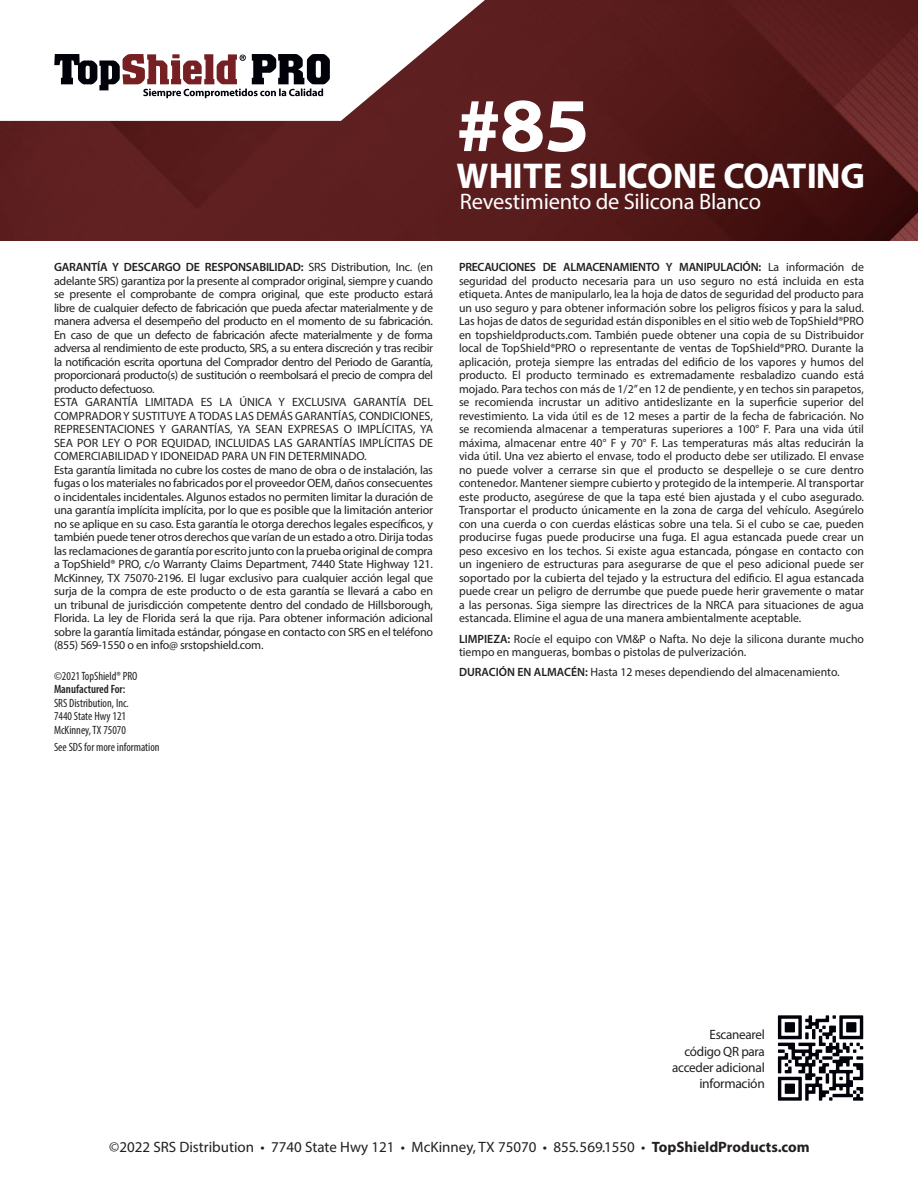
<style>
.page{position:relative;width:918px;height:1188px;background:#fff}
.page>*{position:absolute;margin:0;border:0;box-sizing:border-box;transform-origin:0 0}
.t1{font:700 semi-expanded 76.5px "Myriad Pro";color:#fff}
.t2{font:700 36px "Myriad Pro";letter-spacing:-.01em;color:#fff}
.t3{font:22.5px "Myriad Pro";letter-spacing:-.01em;color:#fff}
.t4{font:15px "Myriad Pro";color:#231f20}
.t5{font:13.5px/16.2px "Myriad Pro";letter-spacing:-.02em;color:#231f20;text-align:right}
.Heading_Smaller{font:12px/13.5px "Myriad Pro";color:#231f20;text-align:justify}
.Heading_Smaller-2{font:condensed 12px "Myriad Pro";color:#231f20}
.Heading_Smaller-3{font:600 condensed 12px "Myriad Pro";color:#231f20}
.s1{font-weight:600}
.s2{font-weight:700}
</style>
<div class="page">
<img style="left:0;top:0;width:918px;height:241px">
<svg style="left:0;top:0;width:521px;height:121px"></svg>
<svg style="left:54px;top:54px;width:276px;height:44px"></svg>
<svg style="left:777px;top:1015px;width:87px;height:86px"></svg>
<p class="Heading_Smaller" style="left:54px;top:260px;width:381px"><span class="s1">GARANTÍA Y DESCARGO DE RESPONSABILIDAD:</span> SRS Distribution, Inc. (en adelante SRS) garantiza por la presente al comprador original, siempre y cuando se presente el comprobante de compra original, que este producto estará libre de cualquier defecto de fabricación que pueda afectar materialmente y de manera adversa el desempeño del producto en el momento de su fabricación.<br>En caso de que un defecto de fabricación afecte materialmente y de forma adversa al rendimiento de este producto, SRS, a su entera discreción y tras recibir la notificación escrita oportuna del Comprador dentro del Periodo de Garantía, proporcionará producto(s) de sustitución o reembolsará el precio de compra del producto defectuoso.</p>
<p class="Heading_Smaller" style="left:54px;top:395px;width:381px">ESTA GARANTÍA LIMITADA ES LA ÚNICA Y EXCLUSIVA GARANTÍA DEL COMPRADOR Y SUSTITUYE A TODAS LAS DEMÁS GARANTÍAS, CONDICIONES, REPRESENTACIONES Y GARANTÍAS, YA SEAN EXPRESAS O IMPLÍCITAS, YA SEA POR LEY O POR EQUIDAD, INCLUIDAS LAS GARANTÍAS IMPLÍCITAS DE COMERCIABILIDAD Y IDONEIDAD PARA UN FIN DETERMINADO.</p>
<p class="Heading_Smaller" style="left:54px;top:463px;width:381px">Esta garantía limitada no cubre los costes de mano de obra o de instalación, las fugas o los materiales no fabricados por el proveedor OEM, daños consecuentes o incidentales incidentales. Algunos estados no permiten limitar la duración de una garantía implícita implícita, por lo que es posible que la limitación anterior no se aplique en su caso. Esta garantía le otorga derechos legales específicos, y también puede tener otros derechos que varían de un estado a otro. Dirija todas las reclamaciones de garantía por escrito junto con la prueba original de compra a TopShield® PRO, c/o Warranty Claims Department, 7440 State Highway 121.<br>McKinney, TX 75070-2196. El lugar exclusivo para cualquier acción legal que surja de la compra de este producto o de esta garantía se llevará a cabo en un tribunal de jurisdicción competente dentro del condado de Hillsborough, Florida. La ley de Florida será la que rija. Para obtener información adicional sobre la garantía limitada estándar, póngase en contacto con SRS en el teléfono (855) 569-1550 o en info@ srstopshield.com.</p>
<p class="Heading_Smaller-2" style="left:54px;top:668px;width:85px">©2021 TopShield® PRO</p>
<p class="Heading_Smaller-3" style="left:54px;top:682px;width:73px">Manufactured For:</p>
<p class="Heading_Smaller-2" style="left:54px;top:695px;width:76px">SRS Distribution, Inc.</p>
<p class="Heading_Smaller-2" style="left:54px;top:709px;width:74px">7440 State Hwy 121</p>
<p class="Heading_Smaller-2" style="left:54px;top:722px;width:73px">McKinney, TX 75070</p>
<p class="Heading_Smaller-2" style="left:54px;top:739px;width:107px">See SDS for more information</p>
<p class="t1" style="left:456px;top:75px;width:135px">#85</p>
<p class="t2" style="left:456px;top:153px;width:410px">WHITE SILICONE COATING</p>
<p class="t3" style="left:460px;top:188px;width:303px">Revestimiento de Silicona Blanco</p>
<p class="Heading_Smaller" style="left:459px;top:260px;width:407px"><span class="s1">PRECAUCIONES DE ALMACENAMIENTO Y MANIPULACIÓN:</span> La información de seguridad del producto necesaria para un uso seguro no está incluida en esta etiqueta. Antes de manipularlo, lea la hoja de datos de seguridad del producto para un uso seguro y para obtener información sobre los peligros físicos y para la salud.<br>Las hojas de datos de seguridad están disponibles en el sitio web de TopShield®PRO en topshieldproducts.com. También puede obtener una copia de su Distribuidor local de TopShield®PRO o representante de ventas de TopShield®PRO. Durante la aplicación, proteja siempre las entradas del edificio de los vapores y humos del producto. El producto terminado es extremadamente resbaladizo cuando está mojado. Para techos con más de 1/2” en 12 de pendiente, y en techos sin parapetos, se recomienda incrustar un aditivo antideslizante en la superficie superior del revestimiento. La vida útil es de 12 meses a partir de la fecha de fabricación. No se recomienda almacenar a temperaturas superiores a 100° F. Para una vida útil máxima, almacenar entre 40° F y 70° F. Las temperaturas más altas reducirán la vida útil. Una vez abierto el envase, todo el producto debe ser utilizado. El envase no puede volver a cerrarse sin que el producto se despelleje o se cure dentro contenedor. Mantener siempre cubierto y protegido de la intemperie. Al transportar este producto, asegúrese de que la tapa esté bien ajustada y el cubo asegurado.<br>Transportar el producto únicamente en la zona de carga del vehículo. Asegúrelo con una cuerda o con cuerdas elásticas sobre una tela. Si el cubo se cae, pueden producirse fugas puede producirse una fuga. El agua estancada puede crear un peso excesivo en los techos. Si existe agua estancada, póngase en contacto con un ingeniero de estructuras para asegurarse de que el peso adicional puede ser soportado por la cubierta del tejado y la estructura del edificio. El agua estancada puede crear un peligro de derrumbe que puede puede herir gravemente o matar a las personas. Siga siempre las directrices de la NRCA para situaciones de agua estancada. Elimine el agua de una manera ambientalmente aceptable.</p>
<p class="Heading_Smaller" style="left:459px;top:632px;width:407px"><span class="s1">LIMPIEZA:</span> Rocíe el equipo con VM&amp;P o Nafta. No deje la silicona durante mucho tiempo en mangueras, bombas o pistolas de pulverización.</p>
<p class="Heading_Smaller" style="left:459px;top:665px;width:382px"><span class="s1">DURACIÓN EN ALMACÉN:</span> Hasta 12 meses dependiendo del almacenamiento.</p>
<p class="t5" style="left:672px;top:1027px;width:94px">Escanearel código QR para acceder adicional información</p>
<p class="t4" style="left:109px;top:1138px;width:702px">©2022 SRS Distribution • 7740 State Hwy 121 • McKinney, TX 75070 • 855.569.1550 • <span class="s2">TopShieldProducts.com</span></p>
</div>
